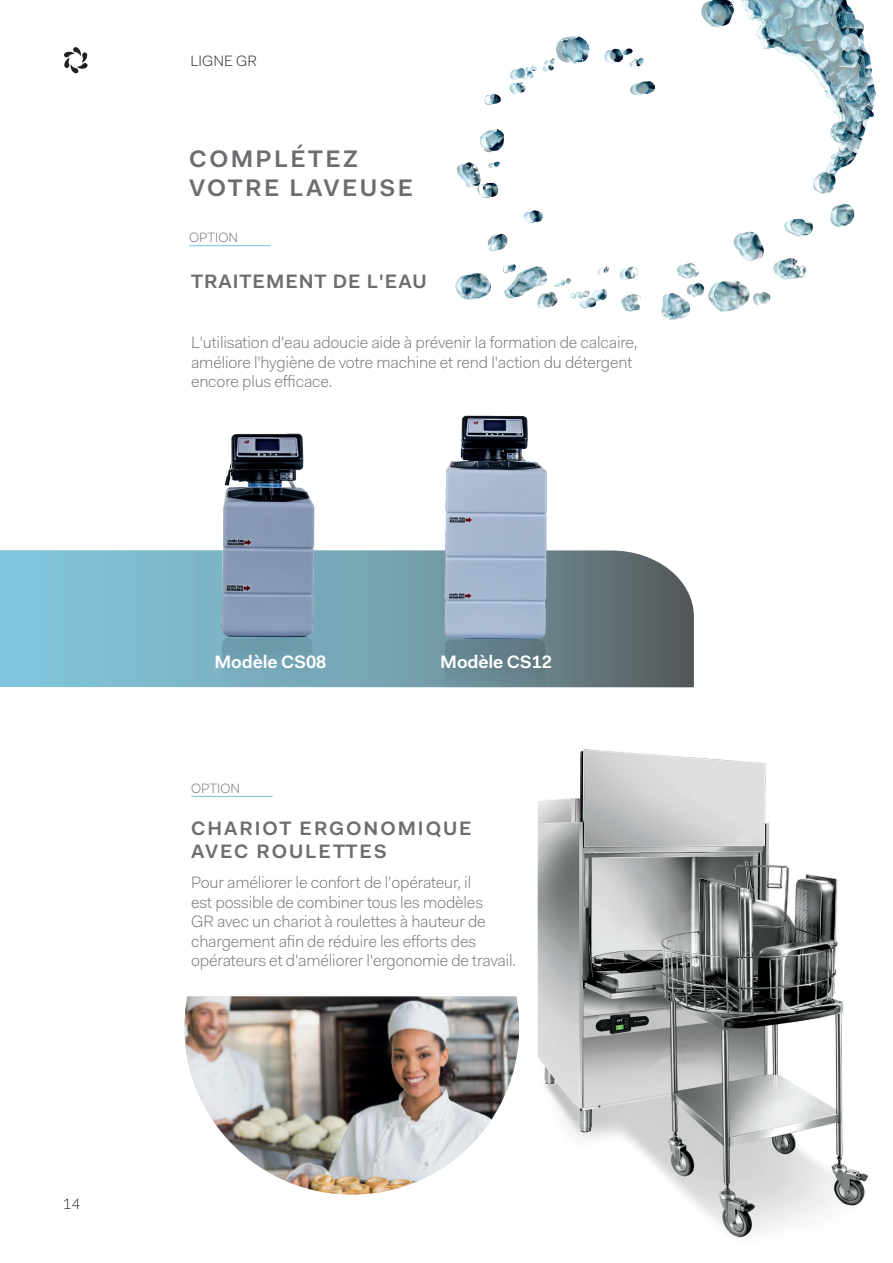
<style>
.page{position:relative;width:893px;height:1263px;background:#fff}
.page>*{position:absolute;margin:0;border:0;box-sizing:border-box;transform-origin:0 0}
.t1{font:600 24px/28.8px "Fakt Pro";letter-spacing:.1em;color:#6c6d70}
.t2{font:600 19.5px/23.4px "Fakt Pro";letter-spacing:.1em;color:#6c6d70}
.t3{font:600 19.5px "Fakt Pro";letter-spacing:.05em;color:#6c6d70}
.t4{font:600 18px "Fakt Pro";letter-spacing:-.01em;color:#fff}
.t5{font:300 16.5px/19.5px "Fakt Pro";letter-spacing:-.01em;color:#6c6d70}
.t6{font:300 15px "Fakt Pro";color:#231f20}
.t7{font:300 13.5px "Fakt Pro";color:#6c6d70}
</style>
<div class="page">
<hr style="left:189px;top:245px;width:82px;height:1px;background:#82c9e3">
<hr style="left:191px;top:796px;width:82px;height:1px;background:#82c9e3">
<svg style="left:0;top:550px;width:694px;height:137px;background:#7aaaba"></svg>
<img style="left:200px;top:433px;width:136px;height:255px">
<img style="left:411px;top:415px;width:215px;height:273px">
<img style="left:537px;top:749px;width:331px;height:489px">
<img style="left:184px;top:996px;width:335px;height:198px">
<img style="left:455px;top:0;width:421px;height:320px">
<svg style="left:64px;top:47px;width:24px;height:26px"></svg>
<p class="t6" style="left:63px;top:1194px;width:19px">14</p>
<p class="t6" style="left:190px;top:51px;width:68px">LIGNE GR</p>
<h1 class="t1" style="left:189px;top:144px;width:225px">COMPLÉTEZ<br>VOTRE LAVEUSE</h1>
<p class="t7" style="left:189px;top:228px;width:50px">OPTION</p>
<p class="t3" style="left:191px;top:268px;width:237px">TRAITEMENT DE L'EAU</p>
<p class="t5" style="left:191px;top:332px;width:448px">L'utilisation d'eau adoucie aide à prévenir la formation de calcaire, améliore l'hygiène de votre machine et rend l'action du détergent encore plus efficace.</p>
<p class="t4" style="left:215px;top:649px;width:113px">Modèle CS08</p>
<p class="t4" style="left:440px;top:649px;width:113px">Modèle CS12</p>
<p class="t7" style="left:191px;top:779px;width:50px">OPTION</p>
<p class="t2" style="left:191px;top:816px;width:282px">CHARIOT ERGONOMIQUE<br>AVEC ROULETTES</p>
<p class="t5" style="left:191px;top:872px;width:327px">Pour améliorer le confort de l'opérateur, il<br>est possible de combiner tous les modèles<br>GR avec un chariot à roulettes à hauteur de chargement afin de réduire les efforts des opérateurs et d'améliorer l'ergonomie de travail.</p>
</div>
